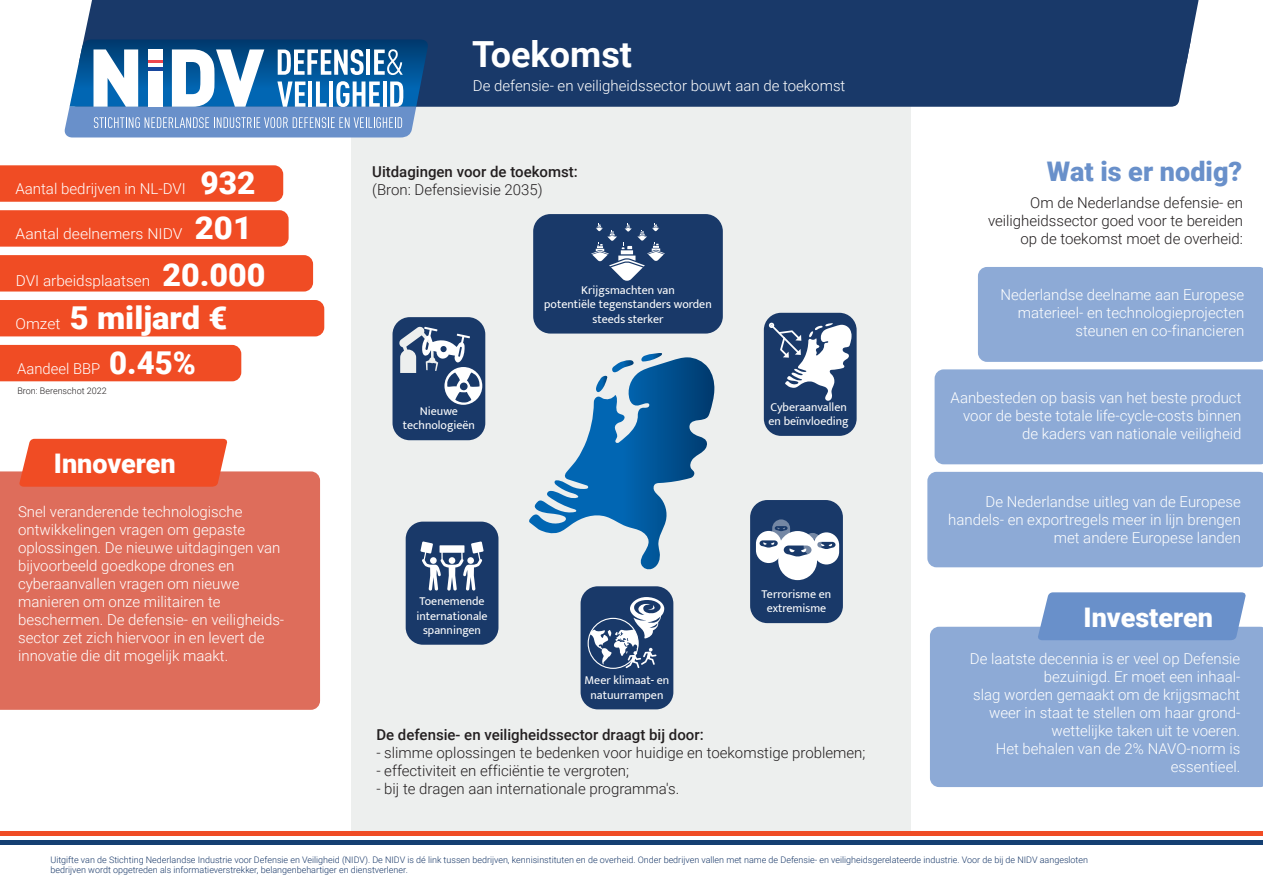
<style>
.page{position:relative;width:1263px;height:893px;background:#fff}
.page>*{position:absolute;margin:0;border:0;box-sizing:border-box;transform-origin:0 0}
.t1{font:700 36px "Roboto";color:#fff}
.t2{font:900 31.5px "Roboto";color:#fff;scale:1.04 1}
.t3{font:900 27px "Roboto";color:#fff}
.t4{font:900 27px "Roboto";color:#6990ca}
.t5{font:300 15px/18px "Roboto";color:#fff;text-align:right}
.t6{font:300 15px/18px "Roboto";color:#231f20;text-align:right}
.t7{font:500 15px "Roboto";color:#231f20}
.t8{font:300 15px "Roboto";color:#fff;scale:1.05 1}
.t9{font:12px/14.4px "Mukta";color:#fff;text-align:center}
.t10{font:300 9px/10.8px "Roboto";color:#193969}
.t11{font:300 9px "Roboto";color:#231f20}
.s1{font-weight:900;font-size:31.5px}
.s2{font-weight:300;font-size:15px}
</style>
<div class="page">
<div style="left:352px;top:0;width:559px;height:832px;background:#edefee"></div>
<div style="left:0;top:165px;width:283px;height:37px;background:#f04c24"></div>
<div style="left:0;top:210px;width:289px;height:37px;background:#f04c24"></div>
<div style="left:0;top:255px;width:313px;height:37px;background:#f04c24"></div>
<div style="left:0;top:300px;width:324px;height:36px;background:#f04c24"></div>
<div style="left:0;top:345px;width:241px;height:36px;background:#f04c24"></div>
<div style="left:85px;top:0;width:1114px;height:34px;background:#193969"></div>
<div style="left:83px;top:33px;width:1109px;height:74px;background:#193969"></div>
<svg style="left:64px;top:39px;width:365px;height:98px"></svg>
<svg style="left:148px;top:60px;width:14px;height:4px"></svg>
<hr style="left:148px;top:64px;width:14px;height:3px;background:#fff">
<hr style="left:148px;top:67px;width:14px;height:4px;background:#18469d">
<hr style="left:0;top:840px;width:1263px;height:4px;background:#143f72">
<div style="left:0;top:831px;width:1263px;height:5px;background:#f04c24"></div>
<div style="left:533px;top:214px;width:190px;height:120px;background:#193969;border-radius:17px"></div>
<div style="left:764px;top:313px;width:93px;height:123px;background:#193969;border-radius:17px"></div>
<svg style="left:769px;top:322px;width:83px;height:79px"></svg>
<div style="left:392px;top:317px;width:93px;height:123px;background:#193969;border-radius:17px"></div>
<svg style="left:591px;top:224px;width:74px;height:57px"></svg>
<div style="left:750px;top:500px;width:93px;height:123px;background:#193969;border-radius:17px"></div>
<div style="left:581px;top:586px;width:92px;height:123px;background:#193969;border-radius:17px"></div>
<div style="left:406px;top:522px;width:92px;height:123px;background:#193969;border-radius:17px"></div>
<svg style="left:588px;top:597px;width:77px;height:71px"></svg>
<svg style="left:420px;top:541px;width:64px;height:50px"></svg>
<svg style="left:756px;top:519px;width:83px;height:61px"></svg>
<div style="left:978px;top:267px;width:285px;height:95px;background:#8daad6"></div>
<div style="left:934px;top:369px;width:329px;height:95px;background:#8daad6"></div>
<div style="left:927px;top:472px;width:336px;height:95px;background:#8daad6"></div>
<div style="left:930px;top:627px;width:333px;height:160px;background:#8daad6"></div>
<svg style="left:1037px;top:592px;width:209px;height:48px;background:#7095cc"></svg>
<div style="left:0;top:471px;width:320px;height:239px;background:#de6d5b"></div>
<svg style="left:19px;top:439px;width:209px;height:48px;background:#f0532d"></svg>
<svg style="left:399px;top:326px;width:83px;height:79px"></svg>
<svg style="left:529px;top:353px;width:186px;height:217px"></svg>
<h1 class="t1" style="left:472px;top:29px;width:161px">Toekomst</h1>
<p class="t5" style="left:15px;top:179px;width:242px">Aantal bedrijven in NL-DVI <span class="s1">932</span></p>
<p class="t8" style="left:16px;top:223px;width:227px">Aantal deelnemers NIDV <span class="s1">201</span></p>
<p class="t5" style="left:16px;top:271px;width:251px">DVI arbeidsplaatsen <span class="s1">20.000</span></p>
<h2 class="t2" style="left:16px;top:296px;width:205px"><span class="s2">Omzet</span> 5 miljard €</h2>
<p class="t5" style="left:17px;top:359px;width:180px">Aandeel BBP <span class="s1">0.45%</span></p>
<p class="t11" style="left:17px;top:385px;width:91px">Bron: Berenschot 2022</p>
<h3 class="t3" style="left:54px;top:445px;width:123px">Innoveren</h3>
<p class="t5" style="left:18px;top:502px;width:268px;text-align:left">Snel veranderende technologische ontwikkelingen vragen om gepaste oplossingen. De nieuwe uitdagingen van bijvoorbeeld goedkope drones en cyberaanvallen vragen om nieuwe manieren om onze militairen te beschermen. De defensie- en veiligheids&shy;sector zet zich hiervoor in en levert de innovatie die dit mogelijk maakt.</p>
<p class="t5" style="left:473px;top:76px;width:374px">De defensie- en veiligheidssector bouwt aan de toekomst</p>
<p class="t7" style="left:372px;top:161px;width:207px">Uitdagingen voor de toekomst:</p>
<p class="t6" style="left:372px;top:180px;width:172px">(Bron: Defensievisie 2035)</p>
<p class="t9" style="left:403px;top:404px;width:74px">Nieuwe technologieën</p>
<p class="t9" style="left:544px;top:283px;width:169px">Krijgsmachten van<br>potentiële tegenstanders worden steeds sterker</p>
<p class="t9" style="left:769px;top:399px;width:82px;text-align:left">Cyberaanvallen en beïnvloeding</p>
<p class="t9" style="left:416px;top:594px;width:73px">Toenemende internationale spanningen</p>
<p class="t9" style="left:585px;top:673px;width:86px">Meer klimaat- en natuurrampen</p>
<p class="t9" style="left:762px;top:586px;width:71px">Terrorisme en extremisme</p>
<p class="t7" style="left:376px;top:724px;width:329px">De defensie- en veiligheidssector draagt bij door:</p>
<p class="t6" style="left:376px;top:743px;width:490px">- slimme oplossingen te bedenken voor huidige en toekomstige problemen;</p>
<p class="t6" style="left:376px;top:761px;width:254px">- effectiviteit en efficiëntie te vergroten;</p>
<p class="t6" style="left:376px;top:779px;width:305px">- bij te dragen aan internationale programma's.</p>
<h3 class="t4" style="left:1047px;top:153px;width:197px">Wat is er nodig?</h3>
<p class="t6" style="left:988px;top:193px;width:257px">Om de Nederlandse defensie- en veiligheidssector goed voor te bereiden op de toekomst moet de overheid:</p>
<p class="t5" style="left:1000px;top:285px;width:245px">Nederlandse deelname aan Europese materieel- en technologieprojecten steunen en co-financieren</p>
<p class="t5" style="left:951px;top:388px;width:292px">Aanbesteden op basis van het beste product voor de beste totale life-cycle-costs binnen de kaders van nationale veiligheid</p>
<p class="t5" style="left:948px;top:492px;width:294px">De Nederlandse uitleg van de Europese handels- en exportregels meer in lijn brengen met andere Europese landen</p>
<h3 class="t3" style="left:1083px;top:598px;width:131px">Investeren</h3>
<p class="t5" style="left:970px;top:649px;width:272px">De laatste decennia is er veel op Defensie bezuinigd. Er moet een inhaal-<br>slag worden gemaakt om de krijgsmacht weer in staat te stellen om haar grond&shy;wettelijke taken uit te voeren.<br>Het behalen van de 2% NAVO-norm is essentieel.</p>
<p class="t10" style="left:50px;top:854px;width:1039px">Uitgifte van de Stichting Nederlandse Industrie voor Defensie en Veiligheid (NIDV). De NIDV is dé link tussen bedrijven, kennisinstituten en de overheid. Onder bedrijven vallen met name de Defensie- en veiligheidsgerelateerde industrie. Voor de bij de NIDV aangesloten bedrijven wordt opgetreden als informatieverstrekker, belangenbehartiger en dienstverlener.</p>
</div>
